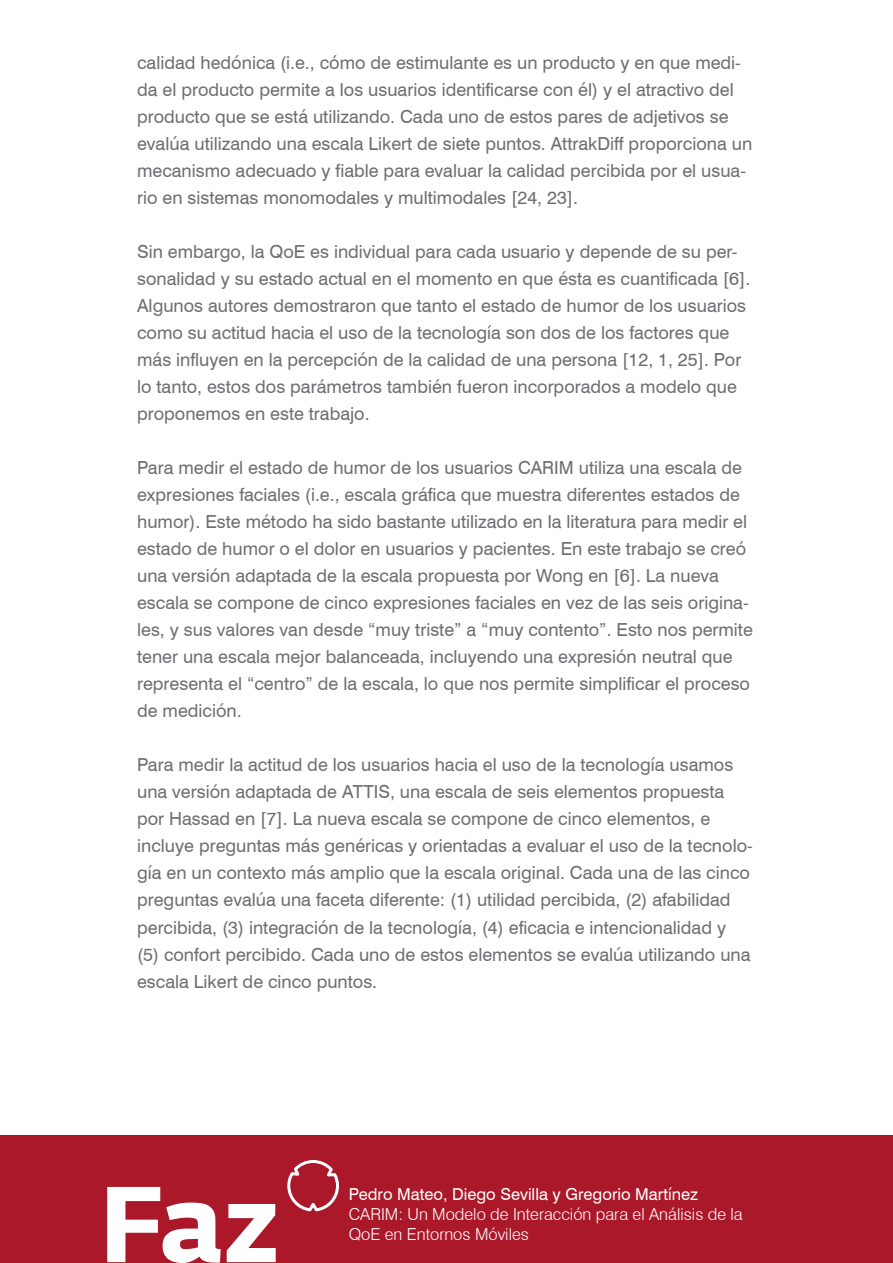
<style>
.page{position:relative;width:893px;height:1263px;background:#fff}
.page>*{position:absolute;margin:0;border:0;box-sizing:border-box;transform-origin:0 0}
.t1{font:18px/27px "Swiss 721 BT";color:#6d6e71}
.t2{font:300 16.5px/19.8px "Swiss 721 BT";color:#fff}
.t3{font:16.5px "Swiss 721 BT";color:#fff}
</style>
<div class="page">
<div style="left:0;top:1135px;width:893px;height:128px;background:#ab1829"></div>
<svg style="left:107px;top:1187px;width:114px;height:76px"></svg>
<svg style="left:227px;top:1204px;width:49px;height:58px"></svg>
<svg style="left:287px;top:1160px;width:52px;height:52px"></svg>
<p class="t1" style="left:137px;top:49px;width:617px">calidad hedónica (i.e., cómo de estimulante es un producto y en que medi&shy;da el producto permite a los usuarios identificarse con él) y el atractivo del producto que se está utilizando. Cada uno de estos pares de adjetivos se evalúa utilizando una escala Likert de siete puntos. AttrakDiff proporciona un mecanismo adecuado y fiable para evaluar la calidad percibida por el usua&shy;rio en sistemas monomodales y multimodales [24, 23].</p>
<p class="t1" style="left:137px;top:238px;width:615px">Sin embargo, la QoE es individual para cada usuario y depende de su per&shy;sonalidad y su estado actual en el momento en que ésta es cuantificada [6].<br>Algunos autores demostraron que tanto el estado de humor de los usuarios como su actitud hacia el uso de la tecnología son dos de los factores que más influyen en la percepción de la calidad de una persona [12, 1, 25]. Por lo tanto, estos dos parámetros también fueron incorporados a modelo que proponemos en este trabajo.</p>
<p class="t1" style="left:137px;top:454px;width:617px">Para medir el estado de humor de los usuarios CARIM utiliza una escala de expresiones faciales (i.e., escala gráfica que muestra diferentes estados de humor). Este método ha sido bastante utilizado en la literatura para medir el estado de humor o el dolor en usuarios y pacientes. En este trabajo se creó una versión adaptada de la escala propuesta por Wong en [6]. La nueva escala se compone de cinco expresiones faciales en vez de las seis origina&shy;les, y sus valores van desde “muy triste” a “muy contento”. Esto nos permite tener una escala mejor balanceada, incluyendo una expresión neutral que representa el “centro” de la escala, lo que nos permite simplificar el proceso de medición.</p>
<p class="t1" style="left:137px;top:751px;width:617px">Para medir la actitud de los usuarios hacia el uso de la tecnología usamos una versión adaptada de ATTIS, una escala de seis elementos propuesta por Hassad en [7]. La nueva escala se compone de cinco elementos, e incluye preguntas más genéricas y orientadas a evaluar el uso de la tecnolo&shy;gía en un contexto más amplio que la escala original. Cada una de las cinco preguntas evalúa una faceta diferente: (1) utilidad percibida, (2) afabilidad percibida, (3) integración de la tecnología, (4) eficacia e intencionalidad y<br>(5) confort percibido. Cada uno de estos elementos se evalúa utilizando una escala Likert de cinco puntos.</p>
<p class="t3" style="left:349px;top:1184px;width:351px">Pedro Mateo, Diego Sevilla y Gregorio Martínez</p>
<p class="t2" style="left:349px;top:1204px;width:396px">CARIM: Un Modelo de Interacción para el Análisis de la<br>QoE en Entornos Móviles</p>
</div>
